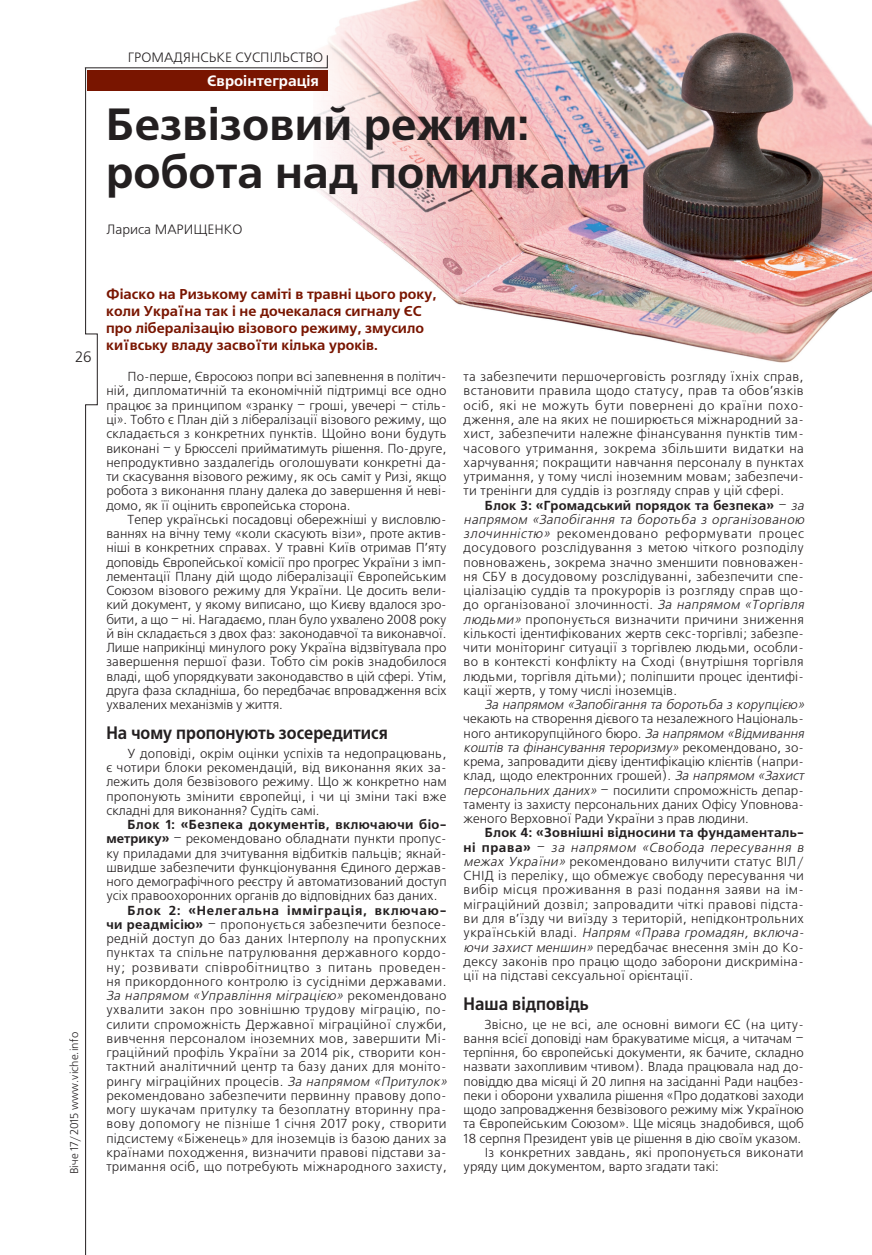
<style>
.page{position:relative;width:872px;height:1255px;background:#fff}
.page>*{position:absolute;margin:0;border:0;box-sizing:border-box;transform-origin:0 0}
.t1{font:700 45px/48px "Free Set C";color:#231f20}
.podzagolovok{font:700 18px "Free Set C";color:#231f20;scale:.9 1}
.rubrica_left{font:700 15px "Free Set C";color:#fff}
.foto{font:15px "Free Set C";color:#231f20}
.vrez{font:700 14.25px/17.1px "Free Set C";color:#791500}
.rubrica_right{font:13.5px "Free Set C";color:#231f20}
.author{font:13.5px "Free Set C";color:#231f20}
.text_freeset{font:13.05px/14.2px "Free Set C";letter-spacing:.02em;color:#231f20;text-align:justify}
.text_freeset-2{font:13.05px/14.2px "Free Set C";color:#231f20}
.t2{font:11.25px "Free Set C";color:#231f20}
.s1{font-weight:700}
.s2{font-style:italic}
</style>
<div class="page">
<img style="left:323px;top:0;width:549px;height:363px">
<svg style="left:84px;top:55px;width:244px;height:1199px"></svg>
<p class="rubrica_right" style="left:128px;top:50px;width:197px">ГРОМАДЯНСЬКЕ СУСПІЛЬСТВО</p>
<p class="rubrica_left" style="left:207px;top:72px;width:113px">Євроінтеграція</p>
<p class="t1" style="left:106px;top:102px;width:526px">Безвізовий режим: робота над помилками</p>
<p class="author" style="left:106px;top:222px;width:138px">Лариса МАРИЩЕНКО</p>
<p class="foto" style="left:75px;top:349px;width:18px">26</p>
<p class="t2" style="left:68px;top:1174px;width:144px;rotate:-90deg">Віче 17/2015 www.viche.info</p>
<p class="vrez" style="left:106px;top:285px;width:332px">Фіаско на Ризькому саміті в травні цього року, коли Україна так і не дочекалася сигналу ЄС</p>
<p class="vrez" style="left:106px;top:320px;width:319px">про лібералізацію візового режиму, змусило київську владу засвоїти кілька уроків.</p>
<p class="text_freeset" style="left:106px;top:370px;width:342px;text-indent:21px">По-перше, Євросоюз попри всі запевнення в політич&shy;ній, дипломатичній та економічній підтримці все одно працює за принципом «зранку – гроші, увечері – стіль&shy;ці». Тобто є План дій з лібералізації візового режиму, що складається з конкретних пунктів. Щойно вони будуть виконані – у Брюсселі прийматимуть рішення. По-друге, непродуктивно заздалегідь оголошувати конкретні да&shy;ти скасування візового режиму, як ось саміт у Ризі, якщо робота з виконання плану далека до завершення й неві&shy;домо, як її оцінить європейська сторона.</p>
<p class="text_freeset" style="left:106px;top:513px;width:342px;text-indent:21px">Тепер українські посадовці обережніші у висловлю&shy;ваннях на вічну тему «коли скасують візи», проте актив&shy;ніші в конкретних справах. У травні Київ отримав П’яту доповідь Європейської комісії про прогрес України з імп&shy;лементації Плану дій щодо лібералізації Європейським Союзом візового режиму для України. Це досить вели&shy;кий документ, у якому виписано, що Києву вдалося зро&shy;бити, а що – ні. Нагадаємо, план було ухвалено 2008 року й він складається з двох фаз: законодавчої та виконавчої.<br>Лише наприкінці минулого року Україна відзвітувала про завершення першої фази. Тобто сім років знадобилося владі, щоб упорядкувати законодавство в цій сфері. Утім, друга фаза складніша, бо передбачає впровадження всіх ухвалених механізмів у життя.</p>
<p class="podzagolovok" style="left:106px;top:722px;width:314px">На чому пропонують зосередитися</p>
<p class="text_freeset" style="left:106px;top:746px;width:342px;text-indent:21px">У доповіді, окрім оцінки успіхів та недопрацювань, є чотири блоки рекомендацій, від виконання яких за&shy;лежить доля безвізового режиму. Що ж конкретно нам пропонують змінити європейці, і чи ці зміни такі вже складні для виконання? Судіть самі.</p>
<p class="text_freeset" style="left:106px;top:818px;width:342px;text-indent:21px"><span class="s1">Блок 1: «Безпека документів, включаючи біо&shy;метрику»</span> – рекомендовано обладнати пункти пропус&shy;ку приладами для зчитування відбитків пальців; якнай&shy;швидше забезпечити функціонування Єдиного держав&shy;ного демографічного реєстру й автоматизований доступ усіх правоохоронних органів до відповідних баз даних.</p>
<p class="text_freeset" style="left:106px;top:903px;width:345px;text-align:left;text-indent:21px"><span class="s1">Блок 2: «Нелегальна імміграція, включаю&shy;чи реадмісію»</span> – пропонується забезпечити безпосе&shy;редній доступ до баз даних Інтерполу на пропускних пунктах та спільне патрулювання державного кордо&shy;ну; розвивати співробітництво з питань проведен&shy;ня прикордонного контролю із сусідніми державами.<br><span class="s2">За напрямом «Управління міграцією»</span> р е ко м е н д о в а н о ухвалити закон про зовнішню трудову міграцію, по&shy;силити спроможність Державної міграційної служби, вивчення персоналом іноземних мов, завершити Мі&shy;граційний профіль України за 2014 рік, створити кон&shy;тактний аналітичний центр та базу даних для моніто&shy;рингу міграційних процесів. <span class="s2">За напрямом «Притулок» </span>рекомендовано забезпечити первинну правову допо&shy;могу шукачам притулку та безоплатну вторинну пра&shy;вову допомогу не пізніше 1 січня 2017 року, створити підсистему «Біженець» для іноземців із базою даних за країнами походження, визначити правові підстави за&shy;тримання осіб, що потребують міжнародного захисту,</p>
<p class="text_freeset" style="left:463px;top:370px;width:342px">та забезпечити першочерговість розгляду їхніх справ, встановити правила щодо статусу, прав та обов’язків осіб, які не можуть бути повернені до країни похо&shy;дження, але на яких не поширюється міжнародний за&shy;хист, забезпечити належне фінансування пунктів тим&shy;часового утримання, зокрема збільшити видатки на харчування; покращити навчання персоналу в пунктах утримання, у тому числі іноземним мовам; забезпечи&shy;ти тренінги для суддів із розгляду справ у цій сфері.</p>
<p class="text_freeset" style="left:463px;top:498px;width:345px;text-align:left;text-indent:21px"><span class="s1">Блок 3: «Громадський порядок та безпека»</span> – <span class="s2">за напрямом «Запобігання та боротьба з організованою злочинністю»</span> рекомендовано реформувати процес досудового розслідування з метою чіткого розподілу повноважень, зокрема значно зменшити повноважен&shy;ня СБУ в досудовому розслідуванні, забезпечити спе&shy;ціалізацію суддів та прокурорів із розгляду справ що&shy;до організованої злочинності. <span class="s2">За напрямом «Торгівля людьми»</span> пропонується визначити причини зниження кількості ідентифікованих жертв секс-торгівлі; забезпе&shy;чити моніторинг ситуації з торгівлею людьми, особли&shy;во в контексті конфлікту на Сході (внутрішня торгівля людьми, торгівля дітьми); поліпшити процес ідентифі&shy;кації жертв, у тому числі іноземців.</p>
<p class="text_freeset-2" style="left:463px;top:698px;width:345px;text-indent:21px"><span class="s2">За напрямом «Запобігання та боротьба з корупцією» </span>чекають на створення дієвого та незалежного Національ&shy;ного антикорупційного бюро. <span class="s2">За напрямом «Відмивання коштів та фінансування тероризму»</span> р е ко м е н д о в а н о , з о - крема, запровадити дієву ідентифікацію клієнтів (напри&shy;клад, щодо електронних грошей). <span class="s2">За напрямом «Захист персональних даних»</span> – посилити спроможність депар&shy;таменту із захисту персональних даних Офісу Уповнова&shy;женого Верховної Ради України з прав людини.</p>
<p class="text_freeset" style="left:463px;top:826px;width:345px;text-align:left;text-indent:21px"><span class="s1">Блок 4: «Зовнішні відносини та фундаменталь&shy;н і п р а в а »</span> – <span class="s2">за напрямом «Свобода пересування в межах України»</span> рекомендовано вилучити статус ВІЛ/ СНІД із переліку, що обмежує свободу пересування чи вибір місця проживання в разі подання заяви на ім&shy;міграційний дозвіл; запровадити чіткі правові підста&shy;ви для в’їзду чи виїзду з територій, непідконтрольних у кр а ї н с ь кі й вл ад і . <span class="s2">Напрям «Права громадян, включа&shy;ючи захист меншин»</span> передбачає внесення змін до Ко&shy;дексу законів про працю щодо заборони дискриміна&shy;ції на підставі сексуальної орієнтації.</p>
<p class="podzagolovok" style="left:463px;top:993px;width:140px">Наша відповідь</p>
<p class="text_freeset" style="left:463px;top:1017px;width:342px;text-indent:21px">Звісно, це не всі, але основні вимоги ЄС (на циту&shy;вання всієї доповіді нам бракуватиме місця, а читачам – терпіння, бо європейські документи, як бачите, складно назвати захопливим чтивом). Влада працювала над до&shy;повіддю два місяці й 20 липня на засіданні Ради нацбез&shy;пеки і оборони ухвалила рішення «Про додаткові заходи щодо запровадження безвізового режиму між Україною та Європейським Союзом». Ще місяць знадобився, щоб 18 серпня Президент увів це рішення в дію своїм указом.</p>
<p class="text_freeset" style="left:485px;top:1145px;width:320px">Із конкретних завдань, які пропонується виконати</p>
<p class="text_freeset-2" style="left:463px;top:1160px;width:257px">уряду цим документом, варто згадати такі:</p>
</div>
